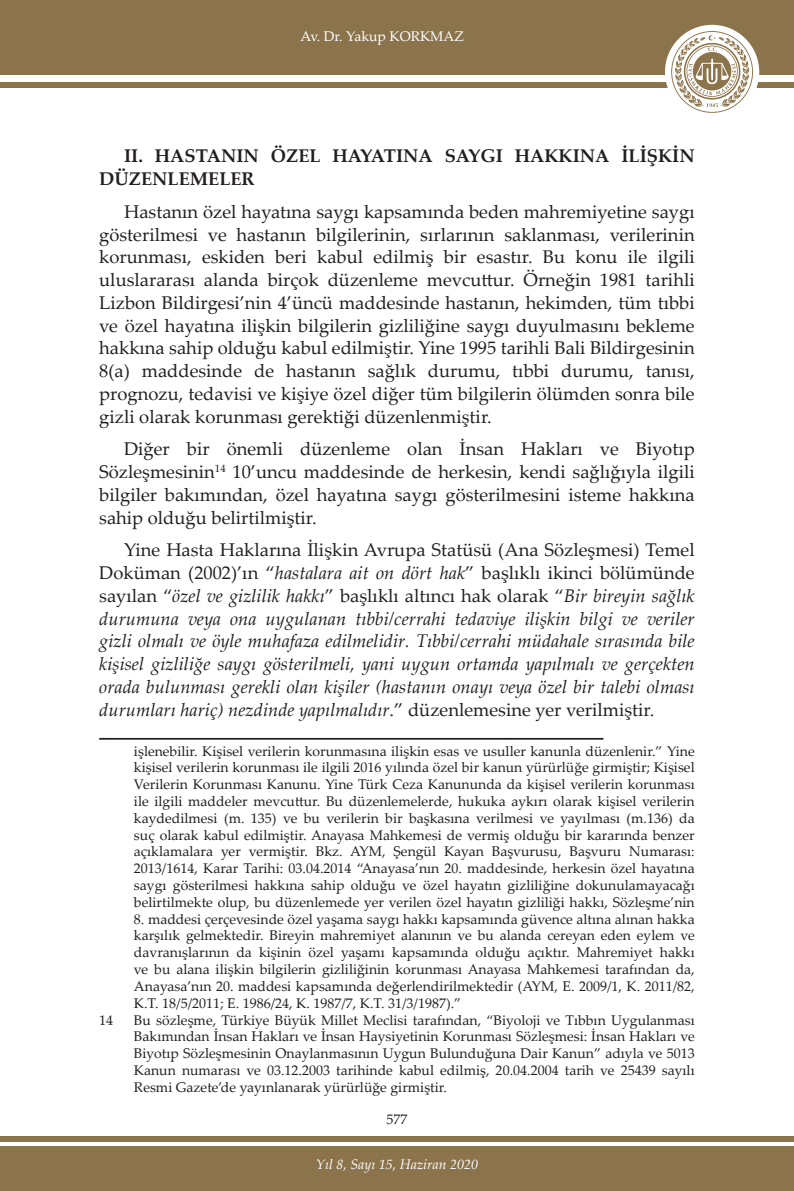
<style>
.page{position:relative;width:794px;height:1191px;background:#fff}
.page>*{position:absolute;margin:0;border:0;box-sizing:border-box;transform-origin:0 0}
.t1{font:18.38px/22.8px "Palatino Linotype";color:#231f20;text-align:justify}
.t2{font:italic 18.38px/22.8px "Palatino Linotype";color:#231f20;text-align:justify}
.t3{font:700 18.38px/22.8px "Palatino Linotype";color:#231f20}
.t4{font:14px/16.8px "Palatino Linotype";color:#231f20;text-align:justify}
.t5{font:italic 14px "Palatino Linotype";color:#fff}
.t6{font:14px "Palatino Linotype";color:#fff}
.s1{font-style:normal}
</style>
<div class="page">
<div style="left:0;top:1136px;width:794px;height:5px;background:#8b734b"></div>
<div style="left:0;top:1146px;width:794px;height:45px;background:#8b734b"></div>
<div style="left:0;top:82px;width:794px;height:6px;background:#8b734b"></div>
<div style="left:0;top:0;width:794px;height:74px;background:#8b734b"></div>
<div style="left:665px;top:25px;width:94px;height:94px;background:#fff;border-radius:50%"></div>
<svg style="left:671px;top:31px;width:82px;height:82px"></svg>
<hr style="left:99px;top:738px;width:504px;height:1px;background:#231f20">
<p class="t6" style="left:300px;top:26px;width:165px">Av. Dr. Yakup KORKMAZ</p>
<h1 class="t3" style="left:99px;top:144px;width:597px;text-indent:25px">II. HASTANIN ÖZEL HAYATINA SAYGI HAKKINA İLİŞKİN<br>DÜZENLEMELER</h1>
<p class="t1" style="left:99px;top:199px;width:597px;text-indent:25px">Hastanın özel hayatına saygı kapsamında beden mahremiyetine saygı gösterilmesi ve hastanın bilgilerinin, sırlarının saklanması, verilerinin korunması, eskiden beri kabul edilmiş bir esastır. Bu konu ile ilgili uluslararası alanda birçok düzenleme mevcuttur. Örneğin 1981 tarihli Lizbon Bildirgesi’nin 4’üncü maddesinde hastanın, hekimden, tüm tıbbi ve özel hayatına ilişkin bilgilerin gizliliğine saygı duyulmasını bekleme hakkına sahip olduğu kabul edilmiştir. Yine 1995 tarihli Bali Bildirgesinin 8(a) maddesinde de hastanın sağlık durumu, tıbbi durumu, tanısı, prognozu, tedavisi ve kişiye özel diğer tüm bilgilerin ölümden sonra bile gizli olarak korunması gerektiği düzenlenmiştir.</p>
<p class="t1" style="left:99px;top:437px;width:597px;text-indent:25px">Diğer bir önemli düzenleme olan İnsan Hakları ve Biyotıp Sözleşmesinin<sup>14</sup> 10’uncu maddesinde de herkesin, kendi sağlığıyla ilgili bilgiler bakımından, özel hayatına saygı gösterilmesini isteme hakkına sahip olduğu belirtilmiştir.</p>
<p class="t2" style="left:99px;top:538px;width:597px;text-indent:25px"><span class="s1">Yine Hasta Haklarına İlişkin Avrupa Statüsü (Ana Sözleşmesi) Temel Doküman (2002)’ın “</span>hastalara ait on dört hak<span class="s1">” başlıklı ikinci bölümünde sayılan “</span>özel ve gizlilik hakkı<span class="s1">” başlıklı altıncı hak olarak “</span>Bir bireyin sağlık durumuna veya ona uygulanan tıbbi/cerrahi tedaviye ilişkin bilgi ve veriler gizli olmalı ve öyle muhafaza edilmelidir. Tıbbi/cerrahi müdahale sırasında bile kişisel gizliliğe saygı gösterilmeli, yani uygun ortamda yapılmalı ve gerçekten orada bulunması gerekli olan kişiler (hastanın onayı veya özel bir talebi olması durumları hariç) nezdinde yapılmalıdır<span class="s1">.” düzenlemesine yer verilmiştir.</span></p>
<p class="t4" style="left:134px;top:742px;width:562px">işlenebilir. Kişisel verilerin korunmasına ilişkin esas ve usuller kanunla düzenlenir.” Yine kişisel verilerin korunması ile ilgili 2016 yılında özel bir kanun yürürlüğe girmiştir; Kişisel Verilerin Korunması Kanunu. Yine Türk Ceza Kanununda da kişisel verilerin korunması ile ilgili maddeler mevcuttur. Bu düzenlemelerde, hukuka aykırı olarak kişisel verilerin kaydedilmesi (m. 135) ve bu verilerin bir başkasına verilmesi ve yayılması (m.136) da suç olarak kabul edilmiştir. Anayasa Mahkemesi de vermiş olduğu bir kararında benzer açıklamalara yer vermiştir. Bkz. AYM, Şengül Kayan Başvurusu, Başvuru Numarası:<br>2013/1614, Karar Tarihi: 03.04.2014 “Anayasa’nın 20. maddesinde, herkesin özel hayatına saygı gösterilmesi hakkına sahip olduğu ve özel hayatın gizliliğine dokunulamayacağı belirtilmekte olup, bu düzenlemede yer verilen özel hayatın gizliliği hakkı, Sözleşme’nin</p>
<p class="t4" style="left:134px;top:910px;width:562px">8. maddesi çerçevesinde özel yaşama saygı hakkı kapsamında güvence altına alınan hakka karşılık gelmektedir. Bireyin mahremiyet alanının ve bu alanda cereyan eden eylem ve davranışlarının da kişinin özel yaşamı kapsamında olduğu açıktır. Mahremiyet hakkı ve bu alana ilişkin bilgilerin gizliliğinin korunması Anayasa Mahkemesi tarafından da, Anayasa’nın 20. maddesi kapsamında değerlendirilmektedir (AYM, E. 2009/1, K. 2011/82, K.T. 18/5/2011; E. 1986/24, K. 1987/7, K.T. 31/3/1987).”</p>
<p class="t4" style="left:99px;top:1010px;width:15px">14</p>
<p class="t4" style="left:134px;top:1010px;width:562px">Bu sözleşme, Türkiye Büyük Millet Meclisi tarafından, “Biyoloji ve Tıbbın Uygulanması Bakımından İnsan Hakları ve İnsan Haysiyetinin Korunması Sözleşmesi: İnsan Hakları ve Biyotıp Sözleşmesinin Onaylanmasının Uygun Bulunduğuna Dair Kanun” adıyla ve 5013<br>Kanun numarası ve 03.12.2003 tarihinde kabul edilmiş, 20.04.2004 tarih ve 25439 sayılı Resmi Gazete’de yayınlanarak yürürlüğe girmiştir.</p>
<p class="t4" style="left:386px;top:1110px;width:22px">577</p>
<p class="t5" style="left:316px;top:1154px;width:164px">Yıl 8, Sayı 15, Haziran 2020</p>
</div>
